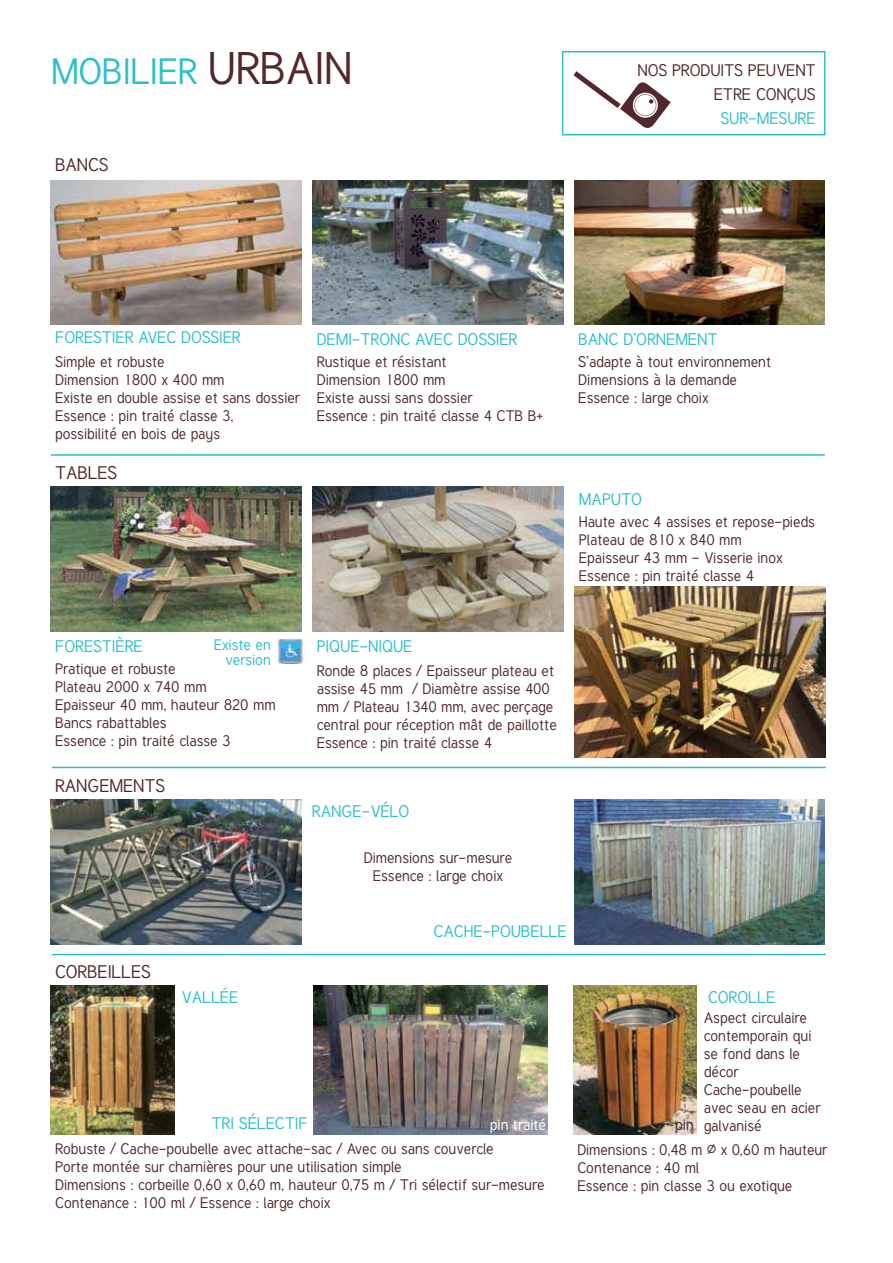
<style>
.page{position:relative;width:893px;height:1263px;background:#fff}
.page>*{position:absolute;margin:0;border:0;box-sizing:border-box;transform-origin:0 0}
.t1{font:36px "Tuffy";color:#2ebfca}
.t2{font:18px "Tuffy";color:#51282b}
.t3{font:16.5px "Tuffy";color:#2ebfca}
.t4{font:16.5px/24px "Tuffy";color:#51282b;text-align:right}
.t5{font:15px/18px "Tuffy";color:#51282b}
.t6{font:15px/15px "Tuffy";color:#2ebfca;text-align:right}
.t7{font:15px "Tuffy";color:#fff}
.s1{font-size:45px;color:#51282b}
.s2{font-size:16.5px}
</style>
<div class="page">
<img style="left:51px;top:986px;width:123px;height:148px">
<img style="left:314px;top:986px;width:233px;height:148px">
<img style="left:51px;top:180px;width:251px;height:145px">
<img style="left:312px;top:180px;width:251px;height:145px">
<img style="left:51px;top:800px;width:251px;height:144px">
<img style="left:574px;top:180px;width:251px;height:145px">
<img style="left:51px;top:487px;width:251px;height:144px">
<img style="left:574px;top:800px;width:251px;height:144px">
<img style="left:275px;top:639px;width:29px;height:25px">
<div style="left:562px;top:51px;width:263px;height:84px;border:2px solid #2ebfca"></div>
<svg style="left:573px;top:71px;width:98px;height:57px"></svg>
<img style="left:573px;top:985px;width:123px;height:149px">
<hr style="left:51px;top:454px;width:774px;height:2px;background:#2ebfca">
<hr style="left:52px;top:954px;width:774px;height:1px;background:#2ebfca">
<hr style="left:52px;top:767px;width:774px;height:1px;background:#2ebfca">
<img style="left:312px;top:487px;width:251px;height:144px">
<img style="left:575px;top:587px;width:250px;height:170px">
<h1 class="t1" style="left:51px;top:49px;width:303px">MOBILIER <span class="s1">URBAIN</span></h1>
<p class="t2" style="left:55px;top:154px;width:55px">BANCS</p>
<p class="t4" style="left:637px;top:58px;width:180px">NOS PRODUITS PEUVENT<br>ETRE CONÇUS</p>
<p class="t3" style="left:720px;top:108px;width:97px">SUR-MESURE</p>
<p class="t3" style="left:55px;top:328px;width:187px">FORESTIER AVEC DOSSIER</p>
<p class="t5" style="left:55px;top:352px;width:246px">Simple et robuste<br>Dimension 1800 x 400 mm<br>Existe en double assise et sans dossier<br>Essence : pin traité classe 3,<br>possibilité en bois de pays</p>
<p class="t2" style="left:55px;top:462px;width:63px">TABLES</p>
<p class="t3" style="left:317px;top:329px;width:202px">DEMI-TRONC AVEC DOSSIER</p>
<p class="t5" style="left:317px;top:352px;width:228px">Rustique et résistant<br>Dimension 1800 mm<br>Existe aussi sans dossier<br>Essence : pin traité classe 4 CTB B+</p>
<p class="t3" style="left:578px;top:329px;width:141px">BANC D’ORNEMENT</p>
<p class="t5" style="left:578px;top:352px;width:194px">S’adapte à tout environnement<br>Dimensions à la demande<br>Essence : large choix</p>
<p class="t3" style="left:579px;top:490px;width:64px">MAPUTO</p>
<p class="t5" style="left:579px;top:513px;width:238px">Haute avec 4 assises et repose-pieds<br>Plateau de 810 x 840 mm<br>Epaisseur 43 mm - Visserie inox<br>Essence : pin traité classe 4</p>
<p class="t3" style="left:55px;top:636px;width:89px">FORESTIÈRE</p>
<p class="t6" style="left:214px;top:637px;width:59px">Existe en version</p>
<p class="t5" style="left:55px;top:659px;width:222px">Pratique et robuste<br>Plateau 2000 x 740 mm<br>Epaisseur 40 mm, hauteur 820 mm<br>Bancs rabattables<br>Essence : pin traité classe 3</p>
<p class="t2" style="left:55px;top:775px;width:111px">RANGEMENTS</p>
<p class="t2" style="left:55px;top:961px;width:97px">CORBEILLES</p>
<p class="t3" style="left:182px;top:987px;width:58px">VALLÉE</p>
<p class="t3" style="left:317px;top:636px;width:97px">PIQUE-NIQUE</p>
<p class="t5" style="left:317px;top:661px;width:242px">Ronde 8 places / Epaisseur plateau et assise 45 mm / Diamètre assise 400 mm / Plateau 1340 mm, avec perçage central pour réception mât de paillotte Essence : pin traité classe 4</p>
<p class="t3" style="left:312px;top:802px;width:99px">RANGE-VÉLO</p>
<p class="t5" style="left:364px;top:849px;width:150px;text-align:center">Dimensions sur-mesure<br>Essence : large choix</p>
<p class="t3" style="left:434px;top:922px;width:135px">CACHE-POUBELLE</p>
<p class="t3" style="left:708px;top:987px;width:69px">COROLLE</p>
<p class="t3" style="left:212px;top:1113px;width:98px">TRI SÉLECTIF</p>
<p class="t5" style="left:704px;top:1008px;width:118px">Aspect circulaire contemporain qui se fond dans le décor<br>Cache-poubelle avec seau en acier</p>
<p class="t7" style="left:490px;top:1116px;width:58px">pin traité</p>
<p class="t5" style="left:675px;top:1116px;width:88px">pin galvanisé</p>
<p class="t5" style="left:55px;top:1139px;width:491px">Robuste / Cache-poubelle avec attache-sac / Avec ou sans couvercle<br>Porte montée sur charnières pour une utilisation simple<br>Dimensions : corbeille 0,60 x 0,60 m, hauteur 0,75 m / Tri sélectif sur-mesure Contenance : 100 ml / Essence : large choix</p>
<p class="t5" style="left:577px;top:1140px;width:251px">Dimensions : 0,48 m <span class="s2">∅</span> x 0,60 m hauteur<br>Contenance : 40 ml<br>Essence : pin classe 3 ou exotique</p>
</div>
